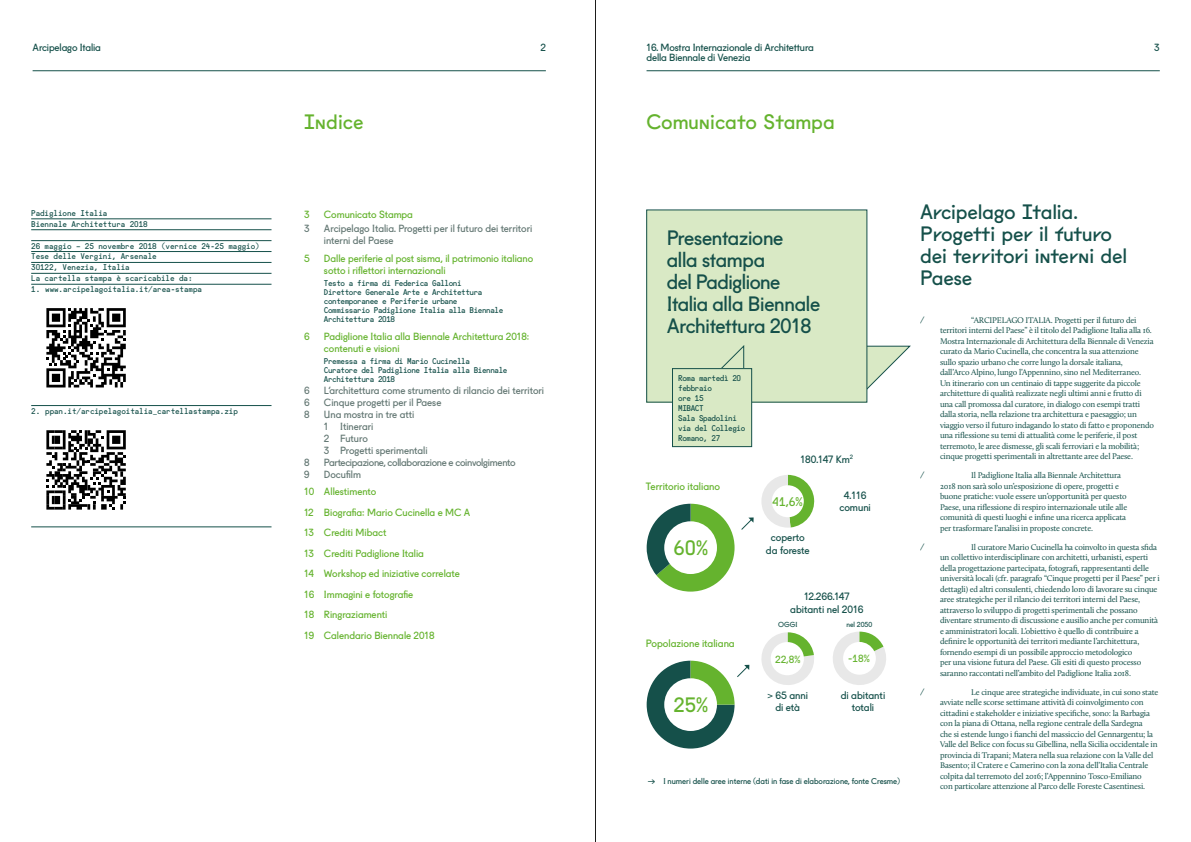
<style>
.page{position:relative;width:1191px;height:842px;background:#fff}
.page>*{position:absolute;margin:0;border:0;box-sizing:border-box;transform-origin:0 0}
.t1{font:20px/22px "Fugue";letter-spacing:-.01em;color:#15504a}
.t2{font:20px/22px "Fugue Tails";letter-spacing:-.01em;color:#15504a}
.t3{font:20px "Fugue Tails";color:#65b32e}
.t4{font:12px "Fugue Tails";color:#65b32e}
.t5{font:10.2px/12.2px "Fugue";color:#15504a;text-align:center}
.t6{font:10.2px "Fugue";color:#65b32e}
.t7{font:10px/20.5px "Fugue";color:#65b32e}
.t8{font:10px/12px "Fugue";color:#637773}
.t9{font:10px/10px "Fugue";letter-spacing:-.01em;color:#15504a}
.t10{font:10px "Fugue";letter-spacing:-.03em;color:#637773}
.t11{font:10px "Fugue Tails";color:#65b32e}
.t12{font:8.5px/10.5px "Calluna";letter-spacing:-.02em;color:#15504a}
.t13{font:8.5px "Fugue";color:#15504a}
.t14{font:8px/10px "Fugue Mono";letter-spacing:-.05em;color:#15504a}
.t15{font:8px/10.9px "Fugue Mono";letter-spacing:-.01em;color:#15504a}
.t16{font:8px "Fugue";color:#15504a}
.t17{font:7px "Fugue";color:#15504a}
.s1{font-family:"Fugue"}
.s2{font-family:"Fugue Tails"}
.s3{font-family:"Calluna"}
</style>
<div class="page">
<hr style="left:33px;top:71px;width:513px;height:1px;background:#15504a">
<hr style="left:646px;top:71px;width:513px;height:1px;background:#15504a">
<svg style="left:761px;top:632px;width:53px;height:53px"></svg>
<svg style="left:867px;top:346px;width:43px;height:46px"></svg>
<div style="left:646px;top:210px;width:221px;height:192px;background:#d9e9c5"></div>
<svg style="left:721px;top:346px;width:23px;height:22px"></svg>
<div style="left:672px;top:369px;width:79px;height:78px;background:#d9e9c5"></div>
<div style="left:672px;top:368px;width:80px;height:79px;border:1px solid #15504a"></div>
<svg style="left:646px;top:504px;width:88px;height:88px"></svg>
<svg style="left:741px;top:517px;width:12px;height:13px"></svg>
<svg style="left:646px;top:661px;width:103px;height:87px"></svg>
<hr style="left:31px;top:219px;width:240px;height:1px;background:#15504a">
<hr style="left:31px;top:230px;width:240px;height:1px;background:#15504a">
<hr style="left:31px;top:240px;width:240px;height:1px;background:#15504a">
<hr style="left:31px;top:251px;width:240px;height:1px;background:#15504a">
<hr style="left:31px;top:262px;width:240px;height:1px;background:#15504a">
<hr style="left:31px;top:273px;width:240px;height:1px;background:#15504a">
<hr style="left:31px;top:284px;width:240px;height:1px;background:#15504a">
<hr style="left:31px;top:405px;width:240px;height:1px;background:#15504a">
<hr style="left:31px;top:527px;width:240px;height:1px;background:#15504a">
<svg style="left:761px;top:475px;width:54px;height:53px"></svg>
<svg style="left:833px;top:632px;width:53px;height:53px"></svg>
<svg style="left:46px;top:308px;width:80px;height:79px"></svg>
<svg style="left:46px;top:430px;width:80px;height:80px"></svg>
<hr style="left:595px;top:0;width:1px;height:842px;background:#1d1d1b">
<p class="t9" style="left:33px;top:41px;width:70px">Arcipelago Italia</p>
<p class="t9" style="left:646px;top:41px;width:169px">16. Mostra Internazionale di Architettura della Biennale di Venezia</p>
<p class="t9" style="left:540px;top:41px;width:7px">2</p>
<p class="t9" style="left:1154px;top:41px;width:7px">3</p>
<p class="t15" style="left:31px;top:207px;width:118px">Padiglione Italia<br>Biennale Architettura 2018</p>
<p class="t15" style="left:31px;top:239px;width:230px">26 maggio – 25 novembre 2018 (vernice 24-25 maggio)<br>Tese delle Vergini, Arsenale<br>30122, Venezia, Italia<br>La cartella stampa è scaricabile da:</p>
<p class="t15" style="left:31px;top:283px;width:172px">1. www.arcipelagoitalia.it/area-stampa</p>
<p class="t15" style="left:31px;top:404px;width:208px">2. ppan.it/arcipelagoitalia_cartellastampa.zip</p>
<h1 class="t3" style="left:304px;top:106px;width:61px">Indice</h1>
<h1 class="t3" style="left:646px;top:106px;width:190px">Co<span class="s1">mu</span>nicato <span class="s1">S</span>ta<span class="s1">m</span>pa</h1>
<p class="t7" style="left:304px;top:203px;width:7px">3</p>
<p class="t7" style="left:324px;top:203px;width:90px">Comunicato Stampa</p>
<p class="t8" style="left:304px;top:222px;width:7px">3</p>
<p class="t8" style="left:324px;top:222px;width:210px">Arcipelago Italia. Progetti per il futuro dei territori interni del Paese</p>
<p class="t7" style="left:304px;top:247px;width:7px">5</p>
<p class="t7" style="left:324px;top:252px;width:211px;line-height:12px">Dalle periferie al post sisma, il patrimonio italiano sotto i riflettori internazionali</p>
<p class="t14" style="left:324px;top:278px;width:181px;line-height:9px">Testo a firma di Federica Galloni<br>Direttore Generale Arte e Architettura contemporanee e Periferie urbane Commissario Padiglione Italia alla Biennale Architettura 2018</p>
<p class="t7" style="left:304px;top:325px;width:7px">6</p>
<p class="t7" style="left:324px;top:329px;width:207px;line-height:12px">Padiglione Italia alla Biennale Architettura 2018: contenuti e visioni</p>
<p class="t14" style="left:324px;top:355px;width:185px;line-height:9px">Premessa a firma di Mario Cucinella<br>Curatore del Padiglione Italia alla Biennale<br>Architettura 2018</p>
<p class="t8" style="left:304px;top:383px;width:7px">6</p>
<p class="t8" style="left:324px;top:383px;width:222px">L’architettura come strumento di rilancio dei territori</p>
<p class="t8" style="left:304px;top:395px;width:7px">6</p>
<p class="t8" style="left:324px;top:395px;width:119px">Cinque progetti per il Paese</p>
<p class="t8" style="left:304px;top:407px;width:7px">8</p>
<p class="t8" style="left:324px;top:407px;width:105px">Una mostra in tre atti<br>1 Itinerari<br>2 Futuro<br>3 Progetti sperimentali</p>
<p class="t8" style="left:304px;top:455px;width:7px">8</p>
<p class="t10" style="left:324px;top:454px;width:193px">Partecipazione, collaborazione e coinvolgimento</p>
<p class="t8" style="left:304px;top:467px;width:7px">9</p>
<p class="t8" style="left:324px;top:467px;width:38px">Docufilm</p>
<p class="t7" style="left:304px;top:480px;width:168px">10 Allestimento<br>12 Biografia: Mario Cucinella e MC A<br>13 Crediti Mibact<br>13 Crediti Padiglione Italia<br>14 Workshop ed iniziative correlate<br>16 Immagini e fotografie<br>18 Ringraziamenti<br>19 Calendario Biennale 2018</p>
<h2 class="t4" style="left:772px;top:492px;width:32px">41,6%</h2>
<p class="t11" style="left:775px;top:651px;width:27px">22,8%</p>
<p class="t11" style="left:848px;top:651px;width:23px">-18%</p>
<h1 class="t1" style="left:666px;top:225px;width:155px">Presentazione<br>alla stampa<br>del Padiglione<br>Italia alla Biennale<br>Architettura 2018</h1>
<p class="t14" style="left:678px;top:372px;width:68px">Roma martedì 20 febbraio<br>ore 15<br>MIBACT<br>Sala Spadolini via del Collegio<br>Romano, 27</p>
<p class="t5" style="left:800px;top:452px;width:54px">180.147 Km<sup>2</sup></p>
<p class="t6" style="left:646px;top:478px;width:76px">Territorio italiano</p>
<p class="t5" style="left:839px;top:488px;width:33px">4.116 comuni</p>
<p class="t5" style="left:766px;top:531px;width:45px">coperto da foreste</p>
<h1 class="t3" style="left:673px;top:532px;width:36px">60%</h1>
<p class="t5" style="left:790px;top:590px;width:75px">12.266.147 abitanti nel 2016</p>
<p class="t17" style="left:778px;top:619px;width:21px">OGGI</p>
<p class="t17" style="left:846px;top:619px;width:28px">nel 2050</p>
<p class="t6" style="left:646px;top:635px;width:90px">Popolazione italiana</p>
<h1 class="t3" style="left:673px;top:689px;width:36px">25%</h1>
<p class="t5" style="left:767px;top:688px;width:42px">&gt; 65 anni di età</p>
<p class="t5" style="left:840px;top:688px;width:46px">di abitanti totali</p>
<p class="t16" style="left:648px;top:775px;width:253px"><span class="s2">½</span> I numeri delle aree interne (dati in fase di elaborazione, fonte Cresme)</p>
<h1 class="t2" style="left:920px;top:199px;width:208px"><span class="s1">A</span>rcipel<span class="s1">a</span>go Italia.<br>Progetti per il f<span class="s1">u</span>t<span class="s1">u</span>ro dei territori interni del<br>Pae<span class="s1">s</span>e</h1>
<p class="t13" style="left:920px;top:313px;width:12px">/<span class="s3">/</span></p>
<p class="t12" style="left:940px;top:314px;width:215px;text-indent:31px">“ARCIPELAGO ITALIA. Progetti per il futuro dei territori interni del Paese” è il titolo del Padiglione Italia alla 16.<br>Mostra Internazionale di Architettura della Biennale di Venezia curato da Mario Cucinella, che concentra la sua attenzione sullo spazio urbano che corre lungo la dorsale italiana, dall’Arco Alpino, lungo l’Appennino, sino nel Mediterraneo.<br>Un itinerario con un centinaio di tappe suggerite da piccole architetture di qualità realizzate negli ultimi anni e frutto di una call promossa dal curatore, in dialogo con esempi tratti dalla storia, nella relazione tra architettura e paesaggio; un viaggio verso il futuro indagando lo stato di fatto e proponendo una riflessione su temi di attualità come le periferie, il post terremoto, le aree dismesse, gli scali ferroviari e la mobilità; cinque progetti sperimentali in altrettante aree del Paese.</p>
<p class="t13" style="left:920px;top:468px;width:12px">/<span class="s3">/</span></p>
<p class="t12" style="left:940px;top:470px;width:189px;text-indent:31px">Il Padiglione Italia alla Biennale Architettura 2018 non sarà solo un’esposizione di opere, progetti e buone pratiche: vuole essere un’opportunità per questo Paese, una riflessione di respiro internazionale utile alle comunità di questi luoghi e infine una ricerca applicata per trasformare l’analisi in proposte concrete.</p>
<p class="t13" style="left:920px;top:540px;width:12px">/<span class="s3">/</span></p>
<p class="t12" style="left:940px;top:541px;width:221px;text-indent:31px">Il curatore Mario Cucinella ha coinvolto in questa sfida un collettivo interdisciplinare con architetti, urbanisti, esperti della progettazione partecipata, fotografi, rappresentanti delle università locali (cfr. paragrafo “Cinque progetti per il Paese” per i dettagli) ed altri consulenti, chiedendo loro di lavorare su cinque aree strategiche per il rilancio dei territori interni del Paese, attraverso lo sviluppo di progetti sperimentali che possano diventare strumento di discussione e ausilio anche per comunità e amministratori locali. L’obiettivo è quello di contribuire a definire le opportunità dei territori mediante l’architettura, fornendo esempi di un possibile approccio metodologico<br>per una visione futura del Paese. Gli esiti di questo processo saranno raccontati nell’ambito del Padiglione Italia 2018.</p>
<p class="t13" style="left:920px;top:685px;width:12px">/<span class="s3">/</span></p>
<p class="t12" style="left:940px;top:686px;width:220px;text-indent:31px">Le cinque aree strategiche individuate, in cui sono state avviate nelle scorse settimane attività di coinvolgimento con cittadini e stakeholder e iniziative specifiche, sono: la Barbagia con la piana di Ottana, nella regione centrale della Sardegna<br>che si estende lungo i fianchi del massiccio del Gennargentu; la Valle del Belice con focus su Gibellina, nella Sicilia occidentale in provincia di Trapani; Matera nella sua relazione con la Valle del Basento; il Cratere e Camerino con la zona dell’Italia Centrale colpita dal terremoto del 2016; l’Appennino Tosco-Emiliano<br>con particolare attenzione al Parco delle Foreste Casentinesi.</p>
</div>
